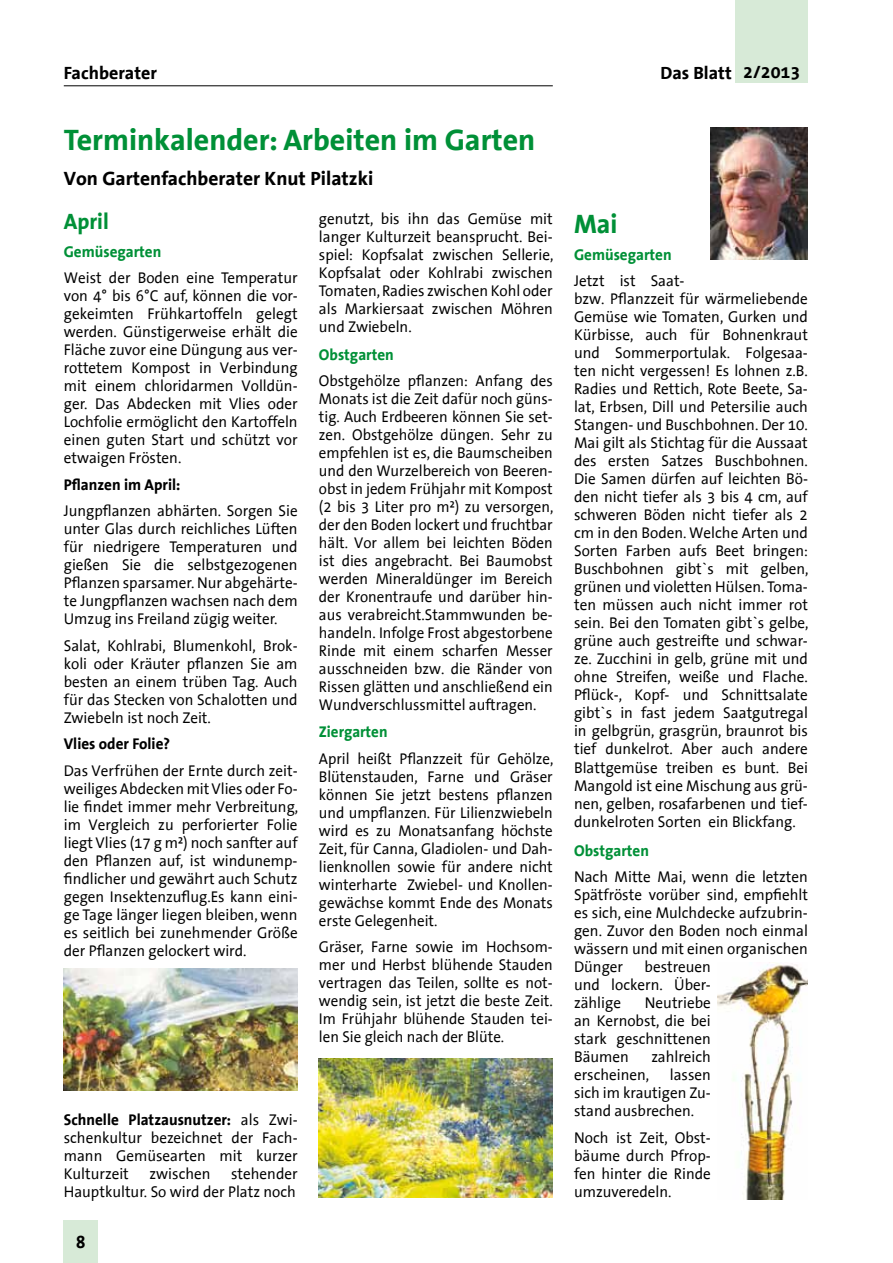
<style>
.page{position:relative;width:893px;height:1263px;background:#fff}
.page>*{position:absolute;margin:0;border:0;box-sizing:border-box;transform-origin:0 0}
.t1{font:700 30px "The Sans Office";color:#009037}
.t2{font:700 27px "The Sans Office";color:#009037;scale:.96 1}
.t3{font:700 22.5px "The Sans Office";color:#009037;scale:.96 1}
.t4{font:700 19.5px "The Sans Office";color:#000}
.t5{font:700 18px "The Sans Office";color:#000}
.t6{font:15.75px/18px "The Sans Office";color:#000;text-align:justify;scale:.96 1}
.t7{font:15.75px/18px "The Sans Office";color:#000;text-align:justify;scale:.95 1}
.t8{font:700 15.75px "The Sans Office";color:#009037;scale:.96 1}
.t9{font:700 15.75px "The Sans Office";color:#000;scale:.96 1}
.t10{font:700 15.75px "The Sans Office";color:#009037;scale:.95 1}
.s1{font-weight:700}
</style>
<div class="page">
<div style="left:736px;top:0;width:72px;height:83px;background:#d7ead7"></div>
<div style="left:64px;top:1220px;width:34px;height:43px;background:#d7ead7"></div>
<hr style="left:64px;top:85px;width:489px;height:1px;background:#000">
<img style="left:64px;top:969px;width:234px;height:121px">
<img style="left:710px;top:128px;width:98px;height:131px">
<img style="left:319px;top:1058px;width:234px;height:140px">
<img style="left:717px;top:962px;width:91px;height:237px">
<p class="t5" style="left:64px;top:63px;width:95px">Fachberater</p>
<h1 class="t1" style="left:64px;top:124px;width:473px">Terminkalender: Arbeiten im Garten</h1>
<p class="t4" style="left:64px;top:168px;width:311px">Von Gartenfachberater Knut Pilatzki</p>
<h3 class="t3" style="left:64px;top:210px;width:48px">April</h3>
<p class="t8" style="left:64px;top:243px;width:103px">Gemüsegarten</p>
<p class="t6" style="left:64px;top:269px;width:245px">Weist der Boden eine Temperatur von 4° bis 6°C auf, können die vor&shy;gekeimten Frühkartoffeln gelegt werden. Günstigerweise erhält die Fläche zuvor eine Düngung aus ver&shy;rottetem Kompost in Verbindung mit einem chloridarmen Volldün&shy;ger. Das Abdecken mit Vlies oder Lochfolie ermöglicht den Kartoffeln einen guten Start und schützt vor etwaigen Frösten.</p>
<p class="t9" style="left:64px;top:476px;width:123px">Pflanzen im April:</p>
<p class="t6" style="left:64px;top:502px;width:245px">Jungpflanzen abhärten. Sorgen Sie unter Glas durch reichliches Lüften für niedrigere Temperaturen und gießen Sie die selbstgezogenen Pflanzen sparsamer. Nur abgehärte&shy;te Jungpflanzen wachsen nach dem Umzug ins Freiland zügig weiter.</p>
<p class="t6" style="left:64px;top:637px;width:245px">Salat, Kohlrabi, Blumenkohl, Brok&shy;koli oder Kräuter pflanzen Sie am besten an einem trüben Tag. Auch für das Stecken von Schalotten und Zwiebeln ist noch Zeit.</p>
<p class="t9" style="left:64px;top:735px;width:112px">Vlies oder Folie?</p>
<p class="t6" style="left:64px;top:762px;width:246px">Das Verfrühen der Ernte durch zeit&shy;weiliges Abdecken mit Vlies oder Fo&shy;lie findet immer mehr Verbreitung, im Vergleich zu perforierter Folie liegt Vlies (17 g m²) noch sanfter auf den Pflanzen auf, ist windunemp&shy;findlicher und gewährt auch Schutz gegen Insektenzuflug.Es kann eini&shy;ge Tage länger liegen bleiben, wenn es seitlich bei zunehmender Größe der Pflanzen gelockert wird.</p>
<p class="t6" style="left:319px;top:211px;width:246px">genutzt, bis ihn das Gemüse mit langer Kulturzeit beansprucht. Bei&shy;spiel: Kopfsalat zwischen Sellerie, Kopfsalat oder Kohlrabi zwischen Tomaten, Radies zwischen Kohl oder als Markiersaat zwischen Möhren und Zwiebeln.</p>
<p class="t8" style="left:319px;top:346px;width:80px">Obstgarten</p>
<p class="t7" style="left:319px;top:372px;width:248px">Obstgehölze pflanzen: Anfang des Monats ist die Zeit dafür noch güns&shy;tig. Auch Erdbeeren können Sie set&shy;zen. Obstgehölze düngen. Sehr zu empfehlen ist es, die Baumscheiben und den Wurzelbereich von Beeren&shy;obst in jedem Frühjahr mit Kompost (2 bis 3 Liter pro m²) zu versorgen, der den Boden lockert und fruchtbar hält. Vor allem bei leichten Böden ist dies angebracht. Bei Baumobst werden Mineraldünger im Bereich der Kronentraufe und darüber hin&shy;aus verabreicht.Stammwunden be&shy;handeln. Infolge Frost abgestorbene Rinde mit einem scharfen Messer ausschneiden bzw. die Ränder von Rissen glätten und anschließend ein Wundverschlussmittel auftragen.</p>
<p class="t10" style="left:319px;top:724px;width:74px">Ziergarten</p>
<p class="t7" style="left:319px;top:750px;width:248px">April heißt Pflanzzeit für Gehölze, Blütenstauden, Farne und Gräser können Sie jetzt bestens pflanzen und umpflanzen. Für Lilienzwiebeln wird es zu Monatsanfang höchste Zeit, für Canna, Gladiolen- und Dah&shy;lienknollen sowie für andere nicht winterharte Zwiebel- und Knollen&shy;gewächse kommt Ende des Monats erste Gelegenheit.</p>
<p class="t7" style="left:319px;top:939px;width:248px">Gräser, Farne sowie im Hochsom&shy;mer und Herbst blühende Stauden vertragen das Teilen, sollte es not&shy;wendig sein, ist jetzt die beste Zeit.<br>Im Frühjahr blühende Stauden tei&shy;len Sie gleich nach der Blüte.</p>
<p class="t6" style="left:64px;top:1111px;width:245px"><span class="s1">Schnelle Platzausnutzer:</span> als Zwi&shy;schenkultur bezeichnet der Fach&shy;mann Gemüsearten mit kurzer Kulturzeit</p>
<p class="t6" style="left:64px;top:1165px;width:245px;text-align:right">stehender<br>Hauptkultur. So wird der Platz noch</p>
<p class="t6" style="left:150px;top:1165px;width:65px">zwischen</p>
<p class="t5" style="left:76px;top:1233px;width:11px">8</p>
<p class="t5" style="left:661px;top:63px;width:141px">Das Blatt 2/2013</p>
<h2 class="t2" style="left:574px;top:209px;width:47px">Mai</h2>
<p class="t8" style="left:574px;top:246px;width:103px">Gemüsegarten</p>
<p class="t6" style="left:574px;top:273px;width:246px;text-align:left">Jetzt ist Saat-<br>bzw. Pflanzzeit für wärmeliebende Gemüse wie Tomaten, Gurken und Kürbisse, auch für Bohnenkraut und Sommerportulak. Folgesaa&shy;ten nicht vergessen! Es lohnen z.B.<br>Radies und Rettich, Rote Beete, Sa&shy;lat, Erbsen, Dill und Petersilie auch Stangen- und Buschbohnen. Der 10.<br>Mai gilt als Stichtag für die Aussaat des ersten Satzes Buschbohnen.<br>Die Samen dürfen auf leichten Bö&shy;den nicht tiefer als 3 bis 4 cm, auf schweren Böden nicht tiefer als 2 cm in den Boden. Welche Arten und Sorten Farben aufs Beet bringen:<br>Buschbohnen gibt`s mit gelben, grünen und violetten Hülsen. Toma&shy;ten müssen auch nicht immer rot sein. Bei den Tomaten gibt`s gelbe, grüne auch gestreifte und schwar&shy;ze. Zucchini in gelb, grüne mit und ohne Streifen, weiße und Flache.<br>Pflück-, Kopf- und Schnittsalate gibt`s in fast jedem Saatgutregal in gelbgrün, grasgrün, braunrot bis tief dunkelrot. Aber auch andere Blattgemüse treiben es bunt. Bei Mangold ist eine Mischung aus grü&shy;nen, gelben, rosafarbenen und tief&shy;dunkelroten Sorten ein Blickfang.</p>
<p class="t8" style="left:574px;top:842px;width:80px">Obstgarten</p>
<p class="t6" style="left:574px;top:869px;width:245px">Nach Mitte Mai, wenn die letzten Spätfröste vorüber sind, empfiehlt es sich, eine Mulchdecke aufzubrin&shy;gen. Zuvor den Boden noch einmal wässern und mit einen organischen Dünger</p>
<p class="t6" style="left:574px;top:959px;width:144px;text-indent:71px">bestreuen und lockern. Über&shy;zählige</p>
<p class="t6" style="left:574px;top:995px;width:144px;text-indent:71px">Neutriebe an Kernobst, die bei stark geschnittenen Bäumen</p>
<p class="t6" style="left:651px;top:1049px;width:64px">zahlreich</p>
<p class="t6" style="left:574px;top:1067px;width:144px;text-indent:96px">lassen sich im krautigen Zu&shy;stand ausbrechen.</p>
<p class="t6" style="left:574px;top:1129px;width:144px">Noch ist Zeit, Obst&shy;bäume durch Pfrop&shy;fen hinter die Rinde umzuveredeln.</p>
<p class="t6" style="left:574px;top:1067px;width:80px">erscheinen,</p>
</div>
